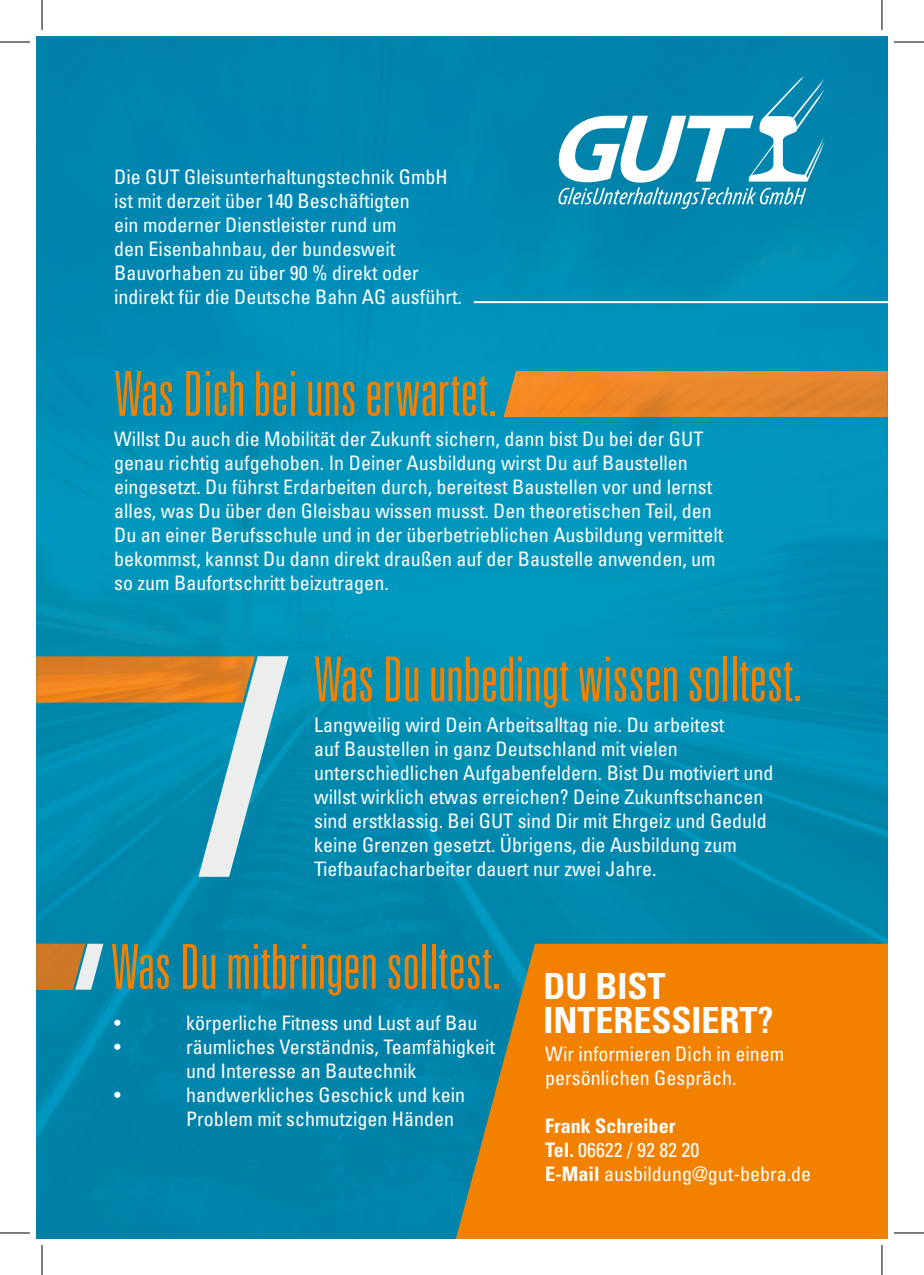
<style>
.page{position:relative;width:924px;height:1275px;background:#fff}
.page>*{position:absolute;margin:0;border:0;box-sizing:border-box;transform-origin:0 0}
.t1{font:300 ultra-condensed 62px "Univers 49";color:#f28100}
.t2{font:700 condensed 36px/34px "Univers";color:#fff}
.t3{font:condensed 20px/24px "Univers";color:#fff}
.s1{font-weight:700}
</style>
<div class="page">
<img style="left:36px;top:36px;width:851px;height:1202px">
<img style="left:503px;top:371px;width:384px;height:46px">
<svg style="left:557px;top:76px;width:267px;height:133px"></svg>
<svg style="left:450px;top:943px;width:437px;height:295px;background:#d88112"></svg>
<hr style="left:473px;top:301px;width:414px;height:2px;background:#fff">
<svg style="left:36px;top:656px;width:252px;height:221px;background:#45959e"></svg>
<svg style="left:36px;top:943px;width:67px;height:46px;background:#b89466"></svg>
<hr style="left:0;top:42px;width:30px;height:1px;background:#000">
<hr style="left:893px;top:42px;width:30px;height:1px;background:#000">
<hr style="left:0;top:1232px;width:30px;height:1px;background:#000">
<hr style="left:893px;top:1232px;width:30px;height:1px;background:#000">
<hr style="left:42px;top:0;width:1px;height:30px;background:#000">
<hr style="left:42px;top:1245px;width:1px;height:30px;background:#000">
<hr style="left:881px;top:0;width:1px;height:30px;background:#000">
<hr style="left:881px;top:1245px;width:1px;height:30px;background:#000">
<p class="t3" style="left:114px;top:164px;width:349px">Die GUT Gleisunterhaltungstechnik GmbH ist mit derzeit über 140 Beschäftigten<br>ein moderner Dienstleister rund um<br>den Eisenbahnbau, der bundesweit Bauvorhaben zu über 90 % direkt oder indirekt für die Deutsche Bahn AG ausführt.</p>
<h1 class="t1" style="left:114px;top:361px;width:384px">Was Dich bei uns erwartet.</h1>
<p class="t3" style="left:114px;top:426px;width:610px">Willst Du auch die Mobilität der Zukunft sichern, dann bist Du bei der GUT genau richtig aufgehoben. In Deiner Ausbildung wirst Du auf Baustellen eingesetzt. Du führst Erdarbeiten durch, bereitest Baustellen vor und lernst alles, was Du über den Gleisbau wissen musst. Den theoretischen Teil, den Du an einer Berufsschule und in der überbetrieblichen Ausbildung vermittelt bekommst, kannst Du dann direkt draußen auf der Baustelle anwenden, um so zum Baufortschritt beizutragen.</p>
<h1 class="t1" style="left:314px;top:647px;width:489px">Was Du unbedingt wissen solltest.</h1>
<p class="t3" style="left:314px;top:712px;width:460px">Langweilig wird Dein Arbeitsalltag nie. Du arbeitest<br>auf Baustellen in ganz Deutschland mit vielen unterschiedlichen Aufgabenfeldern. Bist Du motiviert und willst wirklich etwas erreichen? Deine Zukunftschancen sind erstklassig. Bei GUT sind Dir mit Ehrgeiz und Geduld keine Grenzen gesetzt. Übrigens, die Ausbildung zum Tiefbaufacharbeiter dauert nur zwei Jahre.</p>
<h1 class="t1" style="left:111px;top:934px;width:391px">Was Du mitbringen solltest.</h1>
<p class="t3" style="left:114px;top:1010px;width:8px">•</p>
<p class="t3" style="left:186px;top:1010px;width:293px">körperliche Fitness und Lust auf Bau</p>
<p class="t3" style="left:114px;top:1034px;width:8px">•</p>
<p class="t3" style="left:186px;top:1034px;width:310px">räumliches Verständnis, Teamfähigkeit und Interesse an Bautechnik</p>
<p class="t3" style="left:114px;top:1082px;width:8px">•</p>
<p class="t3" style="left:186px;top:1082px;width:280px">handwerkliches Geschick und kein<br>Problem mit schmutzigen Händen</p>
<h2 class="t2" style="left:543px;top:969px;width:232px">DU BIST<br>INTERESSIERT?</h2>
<p class="t3" style="left:545px;top:1041px;width:240px">Wir informieren Dich in einem persönlichen Gespräch.</p>
<p class="t3" style="left:545px;top:1113px;width:267px"><span class="s1">Frank Schreiber<br>Tel.</span> 06622 / 92 82 20<br><span class="s1">E-Mail</span> ausbildung@gut-bebra.de</p>
</div>
